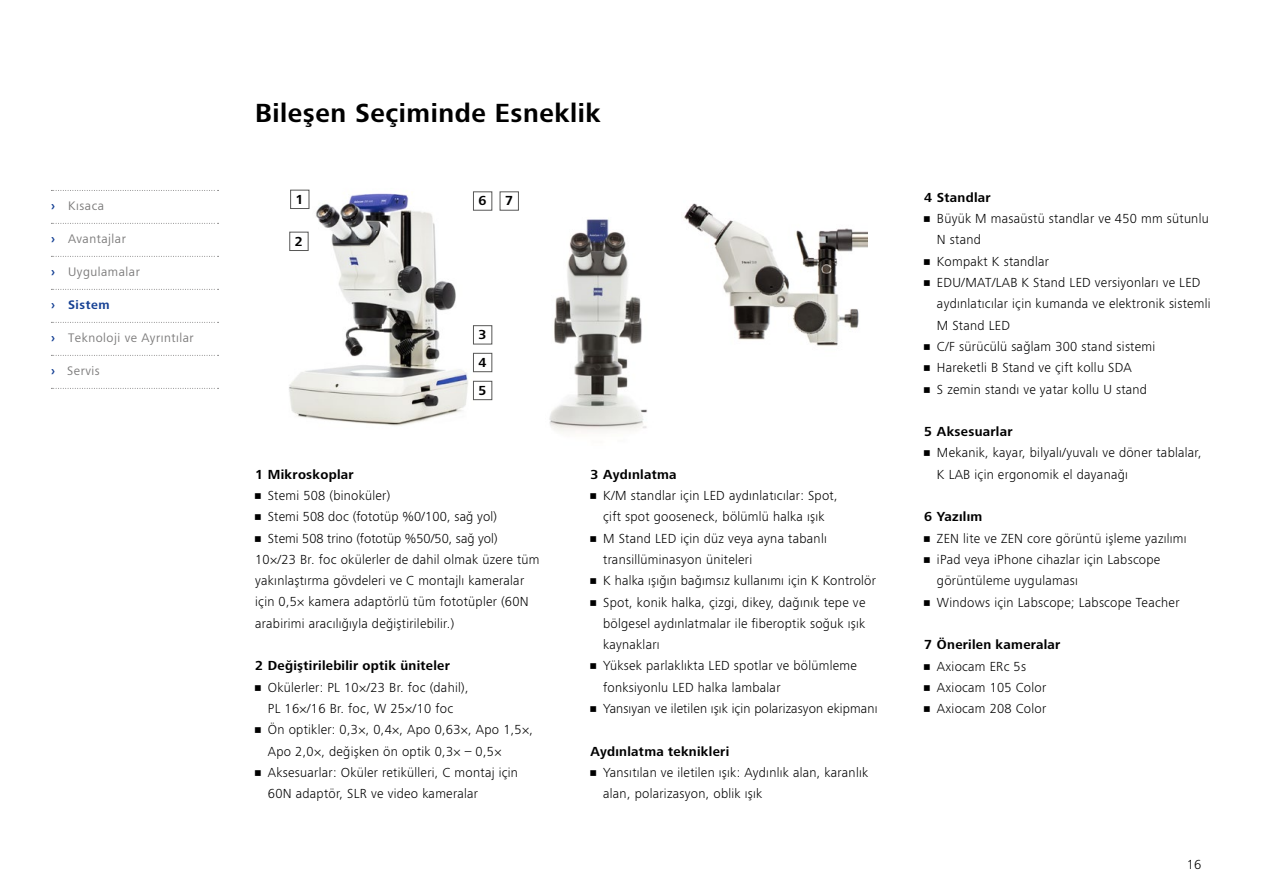
<style>
.page{position:relative;width:1263px;height:893px;background:#fff}
.page>*{position:absolute;margin:0;border:0;box-sizing:border-box;transform-origin:0 0}
.t1{font:700 27px "ZEISS Frutiger Next W1 G";letter-spacing:.02em;color:#000}
.t2{font:300 13.5px/21.3px "ZEISS Frutiger Next W1 G";letter-spacing:.02em;color:#000}
.t3{font:700 13.5px "ZEISS Frutiger Next W1 G";letter-spacing:.02em;color:#000}
.t4{font:12.75px "ZEISS Frutiger Next W1 G";letter-spacing:.04em;color:#7c7b7b}
.t5{font:700 12.75px "ZEISS Frutiger Next W1 G";letter-spacing:.04em;color:#164194}
.s1{font-weight:700;color:#164194}
</style>
<div class="page">
<img style="left:289px;top:189px;width:211px;height:237px">
<img style="left:549px;top:219px;width:98px;height:213px">
<div style="left:473px;top:381px;width:19px;height:19px;background:#fff;border:1px solid #575756"></div>
<div style="left:289px;top:232px;width:19px;height:19px;background:#fff;border:1px solid #575756"></div>
<div style="left:473px;top:325px;width:19px;height:19px;background:#fff;border:1px solid #575756"></div>
<div style="left:473px;top:191px;width:19px;height:20px;background:#fff;border:1px solid #575756"></div>
<div style="left:500px;top:191px;width:19px;height:20px;background:#fff;border:1px solid #575756"></div>
<div style="left:290px;top:190px;width:19px;height:19px;background:#fff;border:1px solid #575756"></div>
<div style="left:473px;top:353px;width:19px;height:19px;background:#fff;border:1px solid #575756"></div>
<img style="left:684px;top:203px;width:184px;height:143px">
<svg style="left:51px;top:190px;width:168px;height:1px"></svg>
<svg style="left:51px;top:223px;width:168px;height:1px"></svg>
<svg style="left:51px;top:256px;width:168px;height:1px"></svg>
<svg style="left:51px;top:289px;width:168px;height:1px"></svg>
<svg style="left:51px;top:322px;width:168px;height:1px"></svg>
<svg style="left:51px;top:355px;width:168px;height:1px"></svg>
<svg style="left:51px;top:388px;width:168px;height:1px"></svg>
<p class="t4" style="left:51px;top:197px;width:55px"><span class="s1">›</span> Kısaca</p>
<p class="t4" style="left:51px;top:230px;width:76px"><span class="s1">›</span> Avantajlar</p>
<p class="t4" style="left:51px;top:263px;width:90px"><span class="s1">›</span> Uygulamalar</p>
<p class="t5" style="left:51px;top:296px;width:60px">› Sistem</p>
<p class="t4" style="left:51px;top:329px;width:144px"><span class="s1">›</span> Teknoloji ve Ayrıntılar</p>
<p class="t4" style="left:51px;top:362px;width:50px"><span class="s1">›</span> Servis</p>
<h1 class="t1" style="left:255px;top:93px;width:347px">Bileşen Seçiminde Esneklik</h1>
<p class="t3" style="left:296px;top:190px;width:9px">1</p>
<p class="t3" style="left:478px;top:191px;width:9px">6</p>
<p class="t3" style="left:505px;top:191px;width:9px">7</p>
<p class="t3" style="left:295px;top:232px;width:9px">2</p>
<p class="t3" style="left:478px;top:325px;width:9px">3</p>
<p class="t3" style="left:478px;top:353px;width:9px">4</p>
<p class="t3" style="left:478px;top:381px;width:9px">5</p>
<p class="t3" style="left:255px;top:465px;width:100px">1 Mikroskoplar</p>
<p class="t2" style="left:255px;top:484px;width:137px">• Stemi 508 (binoküler)</p>
<p class="t2" style="left:255px;top:505px;width:243px">• Stemi 508 doc (fototüp %0/100, sağ yol)</p>
<p class="t2" style="left:255px;top:527px;width:286px">• Stemi 508 trino (fototüp %50/50, sağ yol)<br>10×/23 Br. foc okülerler de dahil olmak üzere tüm yakınlaştırma gövdeleri ve C montajlı kameralar için 0,5× kamera adaptörlü tüm fototüpler (60N arabirimi aracılığıyla değiştirilebilir.)</p>
<p class="t3" style="left:255px;top:656px;width:196px">2 Değiştirilebilir optik üniteler</p>
<p class="t2" style="left:255px;top:676px;width:215px;text-align:center">• Okülerler: PL 10×/23 Br. foc (dahil),<br>PL 16×/16 Br. foc, W 25×/10 foc</p>
<p class="t2" style="left:268px;top:718px;width:267px;text-indent:-13px">• Ön optikler: 0,3×, 0,4×, Apo 0,63×, Apo 1,5×,<br>Apo 2,0×, değişken ön optik 0,3× – 0,5×</p>
<p class="t2" style="left:268px;top:761px;width:252px;text-indent:-13px">• Aksesuarlar: Oküler retikülleri, C montaj için<br>60N adaptör, SLR ve video kameralar</p>
<p class="t3" style="left:590px;top:465px;width:88px">3 Aydınlatma</p>
<p class="t2" style="left:590px;top:484px;width:249px;text-align:center">• K/M standlar için LED aydınlatıcılar: Spot, çift spot gooseneck, bölümlü halka ışık</p>
<p class="t2" style="left:603px;top:527px;width:225px;text-indent:-13px">• M Stand LED için düz veya ayna tabanlı transillüminasyon üniteleri</p>
<p class="t2" style="left:590px;top:569px;width:287px">• K halka ışığın bağımsız kullanımı için K Kontrolör</p>
<p class="t2" style="left:603px;top:591px;width:264px;text-align:justify;text-indent:-13px">• Spot, konik halka, çizgi, dikey, dağınık tepe ve bölgesel aydınlatmalar ile fiberoptik soğuk ışık kaynakları</p>
<p class="t2" style="left:603px;top:655px;width:255px;text-indent:-13px">• Yüksek parlaklıkta LED spotlar ve bölümleme fonksiyonlu LED halka lambalar</p>
<p class="t2" style="left:590px;top:697px;width:289px">• Yansıyan ve iletilen ışık için polarizasyon ekipmanı</p>
<p class="t3" style="left:590px;top:742px;width:140px">Aydınlatma teknikleri</p>
<p class="t2" style="left:603px;top:761px;width:267px;text-indent:-13px">• Yansıtılan ve iletilen ışık: Aydınlık alan, karanlık alan, polarizasyon, oblik ışık</p>
<p class="t3" style="left:924px;top:188px;width:68px">4 Standlar</p>
<p class="t2" style="left:937px;top:207px;width:273px;text-indent:-13px">• Büyük M masaüstü standlar ve 450 mm sütunlu<br>N stand</p>
<p class="t2" style="left:924px;top:250px;width:126px">• Kompakt K standlar</p>
<p class="t2" style="left:937px;top:271px;width:275px;text-indent:-13px">• EDU/MAT/LAB K Stand LED versiyonları ve LED aydınlatıcılar için kumanda ve elektronik sistemli<br>M Stand LED</p>
<p class="t2" style="left:924px;top:335px;width:233px">• C/F sürücülü sağlam 300 stand sistemi</p>
<p class="t2" style="left:924px;top:356px;width:209px">• Hareketli B Stand ve çift kollu SDA</p>
<p class="t2" style="left:924px;top:378px;width:224px">• S zemin standı ve yatar kollu U stand</p>
<p class="t3" style="left:924px;top:422px;width:90px">5 Aksesuarlar</p>
<p class="t2" style="left:937px;top:442px;width:266px;text-indent:-13px">• Mekanik, kayar, bilyalı/yuvalı ve döner tablalar,<br>K LAB için ergonomik el dayanağı</p>
<p class="t3" style="left:924px;top:507px;width:60px">6 Yazılım</p>
<p class="t2" style="left:924px;top:527px;width:264px">• ZEN lite ve ZEN core görüntü işleme yazılımı</p>
<p class="t2" style="left:937px;top:548px;width:225px;text-indent:-13px">• iPad veya iPhone cihazlar için Labscope görüntüleme uygulaması</p>
<p class="t2" style="left:924px;top:591px;width:257px">• Windows için Labscope; Labscope Teacher</p>
<p class="t3" style="left:924px;top:635px;width:138px">7 Önerilen kameralar</p>
<p class="t2" style="left:924px;top:655px;width:103px">• Axiocam ERc 5s</p>
<p class="t2" style="left:924px;top:676px;width:124px">• Axiocam 105 Color</p>
<p class="t2" style="left:924px;top:697px;width:124px">• Axiocam 208 Color</p>
<p class="t2" style="left:1187px;top:853px;width:16px">16</p>
</div>
